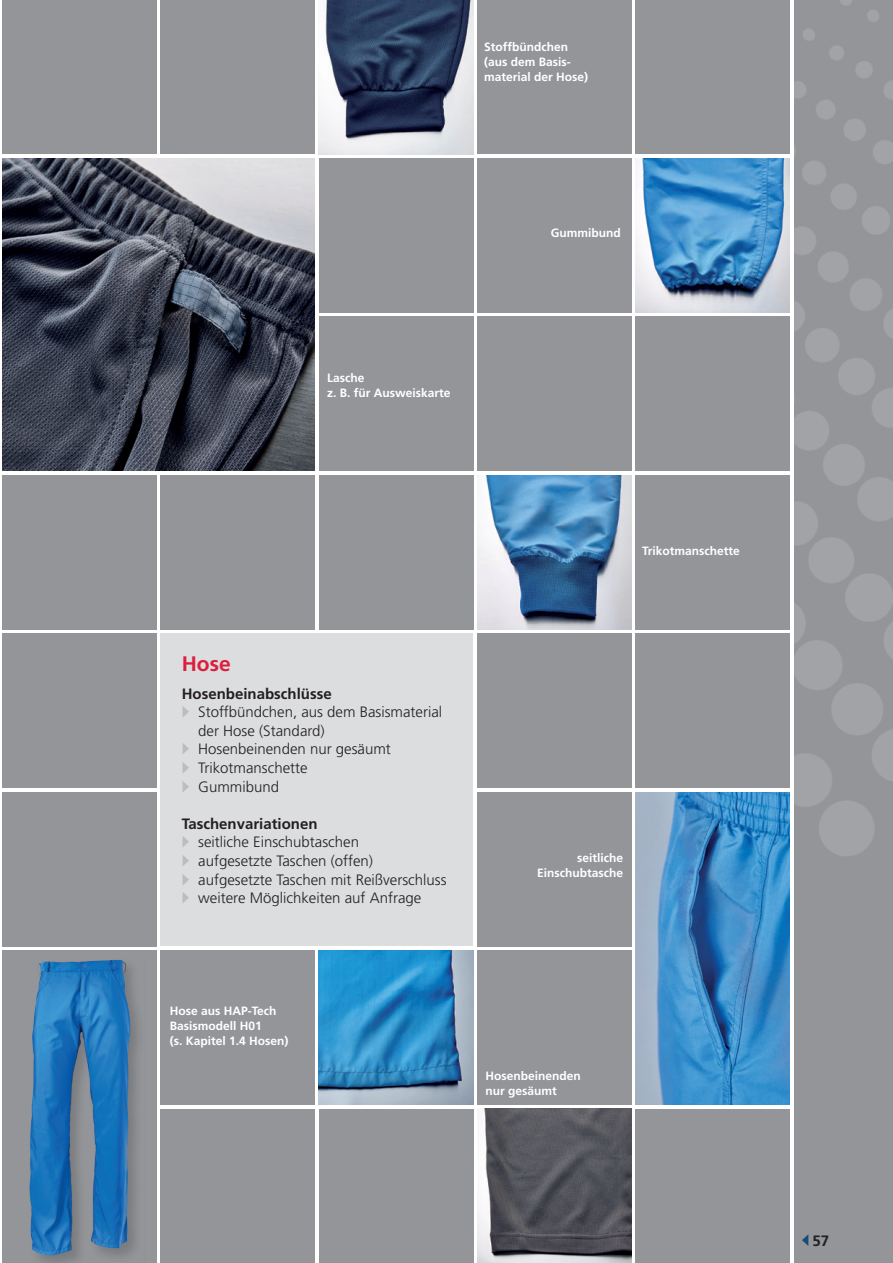
<style>
.page{position:relative;width:893px;height:1263px;background:#fff}
.page>*{position:absolute;margin:0;border:0;box-sizing:border-box;transform-origin:0 0}
.t1{font:700 21px "Frutiger LT Std";color:#da1f3d}
.t2{font:300 15px/18.6px "Frutiger LT Std";color:#231f20}
.t3{font:700 15px "Frutiger LT Std";color:#231f20}
.t4{font:700 12px/15px "Frutiger LT Std";color:#fff}
.s1{color:#bcbdc0}
.s2{font-weight:700}
</style>
<div class="page">
<div style="left:2px;top:634px;width:154px;height:154px;background:#939598"></div>
<div style="left:319px;top:158px;width:154px;height:155px;background:#939598"></div>
<div style="left:794px;top:0;width:99px;height:1263px;background:#939598"></div>
<img style="left:794px;top:0;width:99px;height:856px">
<div style="left:2px;top:0;width:154px;height:154px;background:#939598"></div>
<div style="left:161px;top:0;width:154px;height:154px;background:#939598"></div>
<div style="left:477px;top:0;width:154px;height:154px;background:#939598"></div>
<div style="left:636px;top:0;width:154px;height:154px;background:#939598"></div>
<div style="left:477px;top:158px;width:154px;height:155px;background:#939598"></div>
<img style="left:636px;top:158px;width:154px;height:154px">
<div style="left:319px;top:317px;width:154px;height:154px;background:#939598"></div>
<div style="left:2px;top:475px;width:154px;height:154px;background:#939598"></div>
<div style="left:477px;top:634px;width:154px;height:154px;background:#939598"></div>
<div style="left:477px;top:317px;width:154px;height:154px;background:#939598"></div>
<img style="left:477px;top:475px;width:154px;height:154px">
<div style="left:636px;top:634px;width:154px;height:154px;background:#939598"></div>
<div style="left:636px;top:317px;width:154px;height:154px;background:#939598"></div>
<div style="left:636px;top:475px;width:154px;height:154px;background:#939598"></div>
<div style="left:161px;top:475px;width:154px;height:154px;background:#939598"></div>
<div style="left:319px;top:1109px;width:154px;height:154px;background:#939598"></div>
<div style="left:319px;top:475px;width:154px;height:154px;background:#939598"></div>
<div style="left:477px;top:792px;width:154px;height:154px;background:#939598"></div>
<img style="left:319px;top:950px;width:154px;height:154px">
<div style="left:477px;top:950px;width:154px;height:154px;background:#939598"></div>
<div style="left:636px;top:1109px;width:154px;height:154px;background:#939598"></div>
<div style="left:161px;top:634px;width:312px;height:312px;background:#dcdddf"></div>
<div style="left:2px;top:792px;width:154px;height:154px;background:#939598"></div>
<img style="left:477px;top:1109px;width:154px;height:154px">
<img style="left:2px;top:158px;width:313px;height:313px">
<img style="left:319px;top:0;width:154px;height:154px">
<img style="left:636px;top:792px;width:154px;height:312px">
<div style="left:2px;top:950px;width:154px;height:313px;background:#939598"></div>
<img style="left:39px;top:960px;width:99px;height:303px">
<img style="left:29px;top:960px;width:83px;height:295px">
<div style="left:161px;top:950px;width:154px;height:154px;background:#939598"></div>
<div style="left:161px;top:1109px;width:154px;height:154px;background:#939598"></div>
<svg style="left:802px;top:1235px;width:6px;height:11px"></svg>
<p class="t4" style="left:484px;top:39px;width:106px">Stoffbündchen (aus dem Basis&shy;material der Hose)</p>
<p class="t4" style="left:327px;top:370px;width:125px">Lasche<br>z. B. für Ausweiskarte</p>
<p class="t4" style="left:551px;top:226px;width:71px">Gummibund</p>
<p class="t4" style="left:642px;top:543px;width:99px">Trikotmanschette</p>
<h1 class="t1" style="left:182px;top:651px;width:50px">Hose</h1>
<p class="t3" style="left:182px;top:684px;width:151px">Hosenbeinabschlüsse</p>
<p class="t2" style="left:182px;top:703px;width:262px"><span class="s1">▶</span> Stoffbündchen, aus dem Basismaterial</p>
<p class="t2" style="left:198px;top:721px;width:128px">der Hose (Standard)</p>
<p class="t2" style="left:182px;top:740px;width:211px"><span class="s1">▶</span> Hosenbeinenden nur gesäumt</p>
<p class="t2" style="left:182px;top:759px;width:127px"><span class="s1">▶</span> Trikotmanschette</p>
<p class="t2" style="left:182px;top:777px;width:99px"><span class="s1">▶</span> Gummibund</p>
<p class="t2" style="left:182px;top:814px;width:266px"><span class="s2">Taschenvariationen<br></span><span class="s1">▶</span> seitliche Einschubtaschen<br><span class="s1">▶</span> aufgesetzte Taschen (offen)<br><span class="s1">▶</span> aufgesetzte Taschen mit Reißverschluss <span class="s1">▶</span> weitere Möglichkeiten auf Anfrage</p>
<p class="t4" style="left:170px;top:1003px;width:120px">Hose aus HAP-Tech<br>Basismodell H01<br>(s. Kapitel 1.4 Hosen)</p>
<p class="t4" style="left:537px;top:850px;width:87px;text-align:right">seitliche<br>Einschubtasche</p>
<p class="t4" style="left:485px;top:1068px;width:97px">Hosenbeinenden nur gesäumt</p>
<p class="t3" style="left:812px;top:1232px;width:18px">57</p>
</div>
